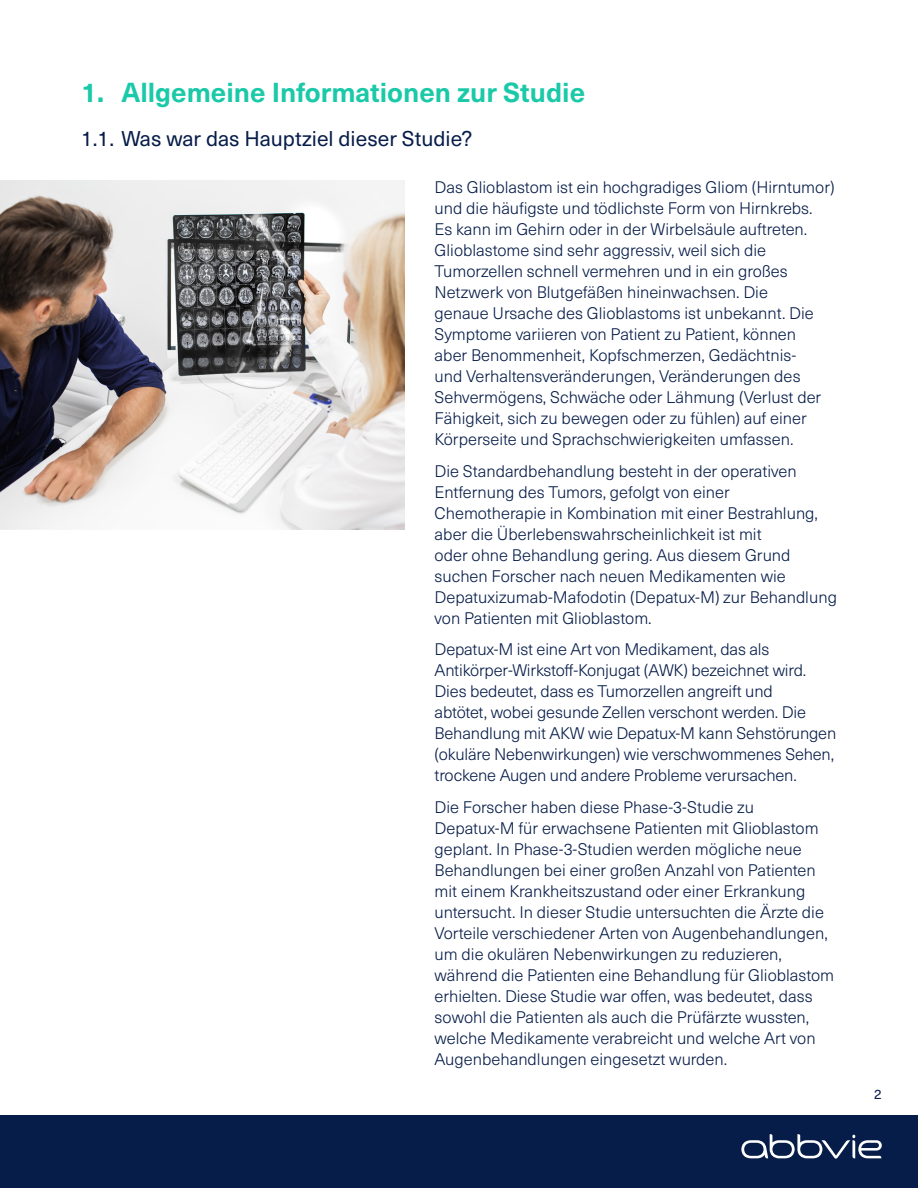
<style>
.page{position:relative;width:918px;height:1188px;background:#fff}
.page>*{position:absolute;margin:0;border:0;box-sizing:border-box;transform-origin:0 0}
.t1{font:700 27px "Neue Haas Unica Pro";color:#1ac9a8}
.t2{font:21px "Neue Haas Unica Pro";color:#071d49}
.t3{font:300 16.5px/21px "Neue Haas Unica Pro";color:#071d49}
.t4{font:13.5px "Neue Haas Unica Pro";color:#071d49}
</style>
<div class="page">
<img style="left:0;top:180px;width:405px;height:349px">
<div style="left:0;top:1115px;width:918px;height:73px;background:#071d49"></div>
<svg style="left:741px;top:1134px;width:141px;height:25px"></svg>
<h1 class="t1" style="left:81px;top:76px;width:506px">1. Allgemeine Informationen zur Studie</h1>
<p class="t2" style="left:81px;top:126px;width:393px">1.1. Was war das Hauptziel dieser Studie?</p>
<p class="t3" style="left:435px;top:177px;width:402px">Das Glioblastom ist ein hochgradiges Gliom (Hirntumor) und die häufigste und tödlichste Form von Hirnkrebs.<br>Es kann im Gehirn oder in der Wirbelsäule auftreten.<br>Glioblastome sind sehr aggressiv, weil sich die Tumorzellen schnell vermehren und in ein großes Netzwerk von Blutgefäßen hineinwachsen. Die<br>genaue Ursache des Glioblastoms ist unbekannt. Die Symptome variieren von Patient zu Patient, können<br>aber Benommenheit, Kopfschmerzen, Gedächtnis-<br>und Verhaltensveränderungen, Veränderungen des Sehvermögens, Schwäche oder Lähmung (Verlust der Fähigkeit, sich zu bewegen oder zu fühlen) auf einer Körperseite und Sprachschwierigkeiten umfassen.</p>
<p class="t3" style="left:435px;top:460px;width:404px">Die Standardbehandlung besteht in der operativen Entfernung des Tumors, gefolgt von einer Chemotherapie in Kombination mit einer Bestrahlung, aber die Überlebenswahrscheinlichkeit ist mit<br>oder ohne Behandlung gering. Aus diesem Grund suchen Forscher nach neuen Medikamenten wie Depatuxizumab-Mafodotin (Depatux-M) zur Behandlung von Patienten mit Glioblastom.</p>
<p class="t3" style="left:435px;top:639px;width:403px">Depatux-M ist eine Art von Medikament, das als Antikörper-Wirkstoff-Konjugat (AWK) bezeichnet wird.<br>Dies bedeutet, dass es Tumorzellen angreift und<br>abtötet, wobei gesunde Zellen verschont werden. Die Behandlung mit AKW wie Depatux-M kann Sehstörungen (okuläre Nebenwirkungen) wie verschwommenes Sehen, trockene Augen und andere Probleme verursachen.</p>
<p class="t3" style="left:435px;top:797px;width:401px">Die Forscher haben diese Phase-3-Studie zu Depatux-M für erwachsene Patienten mit Glioblastom geplant. In Phase-3-Studien werden mögliche neue Behandlungen bei einer großen Anzahl von Patienten mit einem Krankheitszustand oder einer Erkrankung untersucht. In dieser Studie untersuchten die Ärzte die Vorteile verschiedener Arten von Augenbehandlungen, um die okulären Nebenwirkungen zu reduzieren, während die Patienten eine Behandlung für Glioblastom erhielten. Diese Studie war offen, was bedeutet, dass sowohl die Patienten als auch die Prüfärzte wussten, welche Medikamente verabreicht und welche Art von Augenbehandlungen eingesetzt wurden.</p>
<p class="t4" style="left:874px;top:1086px;width:9px">2</p>
</div>
